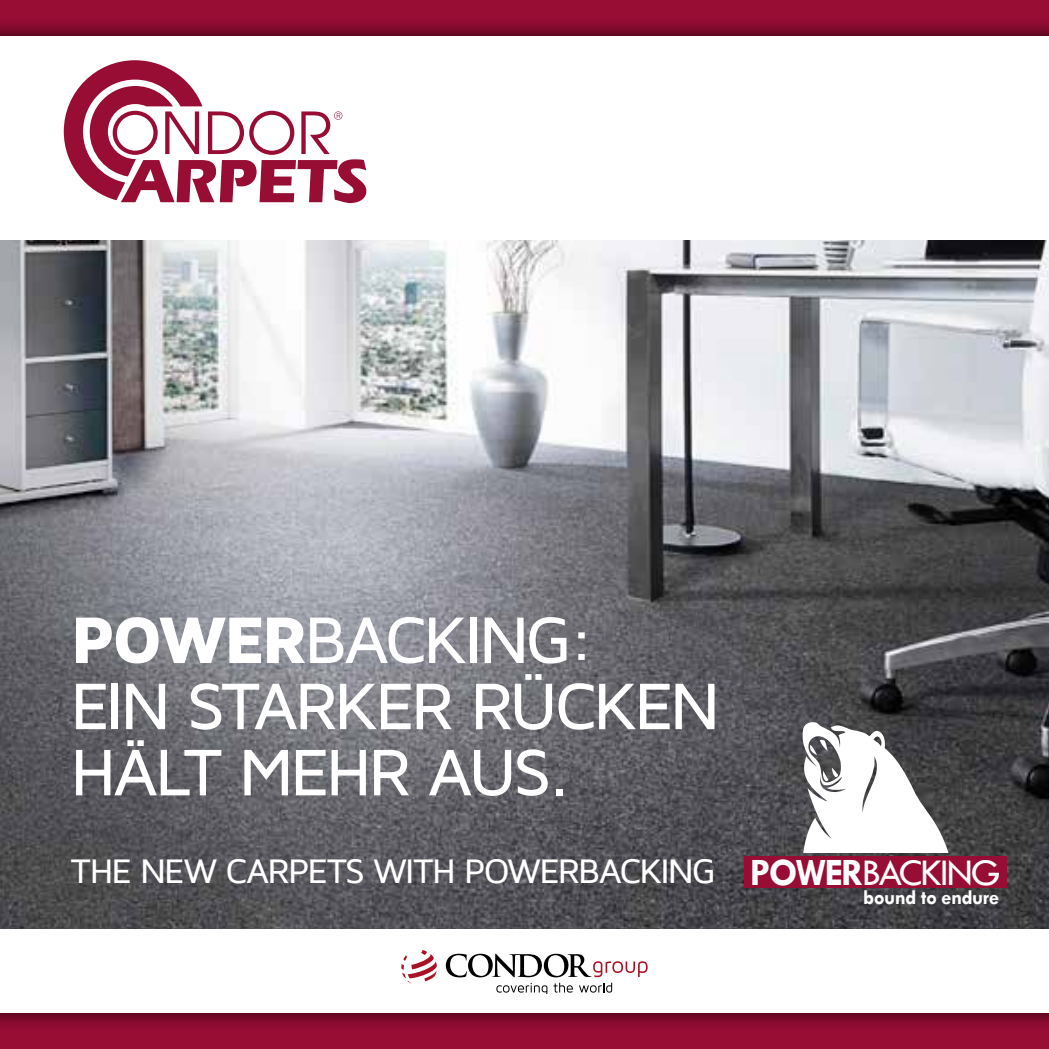
<style>
.page{position:relative;width:1049px;height:1049px;background:#fff}
.page>*{position:absolute;margin:0;border:0;box-sizing:border-box;transform-origin:0 0}
.t1{font:500 68px/66.2px "Maven Pro";letter-spacing:-.055em;color:#fff}
.t2{font:39px "Tw Cen";letter-spacing:-.05em;color:#fff}
.t3{font:500 35px "Maven Pro";letter-spacing:-.05em;color:#fff}
.t4{font:700 20.75px "Tw Cen";letter-spacing:-.025em;color:#fff}
.s1{font-weight:900}
.s2{font-weight:700}
</style>
<div class="page">
<div style="left:0;top:0;width:1049px;height:37px;background:#000;opacity:.75"></div>
<div style="left:0;top:1011px;width:1049px;height:38px;background:#000;opacity:.75"></div>
<img style="left:0;top:241px;width:1049px;height:687px">
<svg style="left:64px;top:60px;width:303px;height:143px"></svg>
<div style="left:744px;top:856px;width:263px;height:32px;background:#970d34"></div>
<svg style="left:769px;top:720px;width:230px;height:133px"></svg>
<svg style="left:401px;top:950px;width:36px;height:33px"></svg>
<svg style="left:446px;top:953px;width:202px;height:24px"></svg>
<svg style="left:496px;top:983px;width:51px;height:11px"></svg>
<svg style="left:553px;top:983px;width:20px;height:9px"></svg>
<svg style="left:579px;top:983px;width:33px;height:9px"></svg>
<p class="t1" style="left:70px;top:607px;width:651px"><span class="s1">POWER</span>BACKING:<br>EIN STARKER RÜCKEN<br>HÄLT MEHR AUS.</p>
<p class="t3" style="left:71px;top:853px;width:646px">THE NEW CARPETS WITH POWERBACKING</p>
<p class="t2" style="left:750px;top:849px;width:253px"><span class="s2">POWER</span>BACKING</p>
<p class="t4" style="left:863px;top:885px;width:138px">bound to endure</p>
</div>
